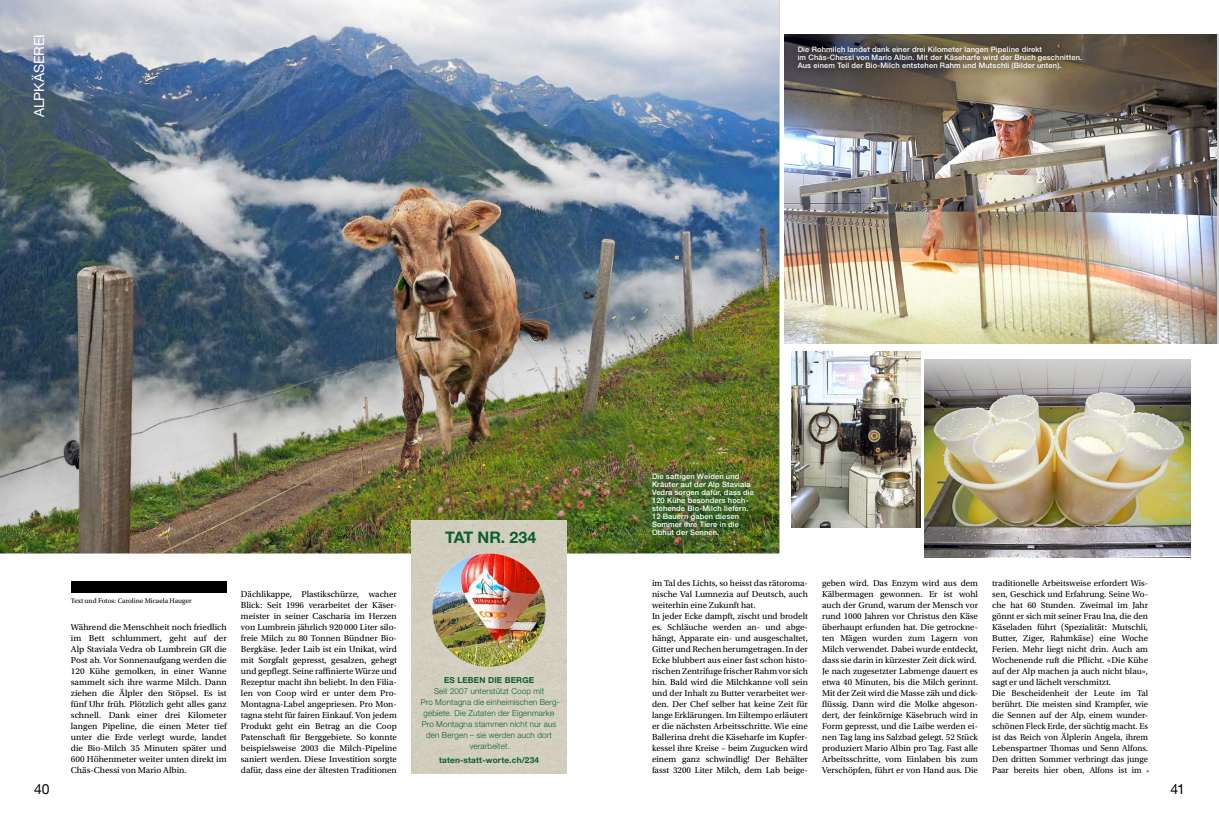
<style>
.page{position:relative;width:1219px;height:828px;background:#fff}
.page>*{position:absolute;margin:0;border:0;box-sizing:border-box;transform-origin:0 0}
.Tat-Box_Titel{font:700 16px "Helvetica Neue LT Std";color:#0b5e2f}
.t1{font:14px "Helvetica Neue LT Std";letter-spacing:-.005em;color:#fff}
.t2{font:14px "Helvetica Neue LT Std";color:#000}
.Lauftext{font:9px/11px "Utopia Std";color:#000;text-align:justify}
.Tat-Box_Text{font:300 8.2px/11px "Helvetica Neue LT Std";letter-spacing:.02em;color:#0b5e2f;text-align:center}
.Tat-Box_Text_fett{font:700 8.2px "Helvetica Neue";letter-spacing:.02em;color:#0b5e2f}
.Tat-Box_UnterTitel{font:700 8.2px "Helvetica Neue LT Std";letter-spacing:.02em;color:#0b5e2f}
.Legende{font:500 7.5px/8px "Helvetica Neue LT Std";letter-spacing:.02em;color:#fff}
.Autorenzeile{font:7px "Utopia Std";color:#000}
</style>
<div class="page">
<img style="left:792px;top:352px;width:129px;height:176px">
<img style="left:0;top:0;width:779px;height:553px">
<img style="left:784px;top:34px;width:433px;height:309px">
<img style="left:924px;top:359px;width:267px;height:198px">
<div style="left:411px;top:520px;width:156px;height:253px;background:#d2cfc0"></div>
<img style="left:432px;top:553px;width:114px;height:114px;border-radius:57px">
<div style="left:640px;top:461px;width:126px;height:86px;background:#0b5e2f;opacity:.6"></div>
<div style="left:71px;top:581px;width:156px;height:11px;background:#000"></div>
<svg style="left:789px;top:38px;width:301px;height:40px"></svg>
<p class="t1" style="left:31px;top:117px;width:85px;rotate:-90deg">ALPKÄSEREI</p>
<p class="Legende" style="left:798px;top:46px;width:286px">Die Rohmilch landet dank einer drei Kilometer langen Pipeline direkt<br>im Chäs-Chessi von Mario Albin. Mit der Käseharfe wird der Bruch geschnitten.<br>Aus einem Teil der Bio-Milch entstehen Rahm und Mutschli (Bilder unten).</p>
<p class="Tat-Box_Titel" style="left:445px;top:527px;width:93px">TAT NR. 234</p>
<p class="Legende" style="left:652px;top:472px;width:104px">Die saftigen Weiden und<br>Kräuter auf der Alp Staviala<br>Vedra sorgen dafür, dass die<br>120 Kühe besonders hoch&shy;stehende Bio-Milch liefern.<br>12 Bauern gaben diesen<br>Sommer ihre Tiere in die<br>Obhut der Sennen.</p>
<p class="Autorenzeile" style="left:71px;top:597px;width:122px">Text und Fotos: Caroline Micaela Hauger</p>
<p class="Lauftext" style="left:71px;top:622px;width:157px">Während die Menschheit noch friedlich im Bett schlummert, geht auf der Alp Staviala Vedra ob Lumbrein GR die Post ab. Vor Sonnenaufgang werden die 120 Kühe gemolken, in einer Wanne sammelt sich ihre warme Milch. Dann ziehen die Älpler den Stöpsel. Es ist fünf Uhr früh. Plötzlich geht alles ganz schnell. Dank einer drei Kilometer langen Pipeline, die einen Meter tief unter die Erde verlegt wurde, landet die Bio-Milch 35 Minuten später und 600 Höhenmeter weiter unten direkt im Chäs-Chessi von Mario Albin.</p>
<p class="Lauftext" style="left:241px;top:589px;width:157px">Dächlikappe, Plastikschürze, wacher Blick: Seit 1996 verarbeitet der Käser&shy;meister in seiner Cascharia im Herzen von Lumbrein jährlich 920 000 Liter silo&shy;freie Milch zu 80 Tonnen Bündner Bio-Bergkäse. Jeder Laib ist ein Unikat, wird mit Sorgfalt gepresst, gesalzen, gehegt und gepflegt. Seine raffinierte Würze und Rezeptur macht ihn beliebt. In den Filia&shy;len von Coop wird er unter dem Pro-Montagna-Label angepriesen. Pro Mon&shy;tagna steht für fairen Einkauf. Von jedem Produkt geht ein Betrag an die Coop Patenschaft für Berggebiete. So konnte beispielsweise 2003 die Milch-Pipeline saniert werden. Diese Investition sorgte dafür, dass eine der ältesten Traditionen</p>
<p class="Lauftext" style="left:652px;top:578px;width:157px">im Tal des Lichts, so heisst das rätoroma&shy;nische Val Lumnezia auf Deutsch, auch weiterhin eine Zukunft hat.</p>
<p class="Lauftext" style="left:652px;top:611px;width:157px">In jeder Ecke dampft, zischt und brodelt es. Schläuche werden an- und abge&shy;hängt, Apparate ein- und ausgeschaltet, Gitter und Rechen herumgetragen. In der Ecke blubbert aus einer fast schon histo&shy;rischen Zentrifuge frischer Rahm vor sich hin. Bald wird die Milchkanne voll sein und der Inhalt zu Butter verarbeitet wer&shy;den. Der Chef selber hat keine Zeit für lange Erklärungen. Im Eiltempo erläutert er die nächsten Arbeitsschritte. Wie eine Ballerina dreht die Käseharfe im Kupfer&shy;kessel ihre Kreise – beim Zugucken wird einem ganz schwindlig! Der Behälter fasst 3200 Liter Milch, dem Lab beige-</p>
<p class="Tat-Box_UnterTitel" style="left:444px;top:675px;width:92px">ES LEBEN DIE BERGE</p>
<p class="Tat-Box_Text" style="left:421px;top:685px;width:141px">Seit 2007 unterstützt Coop mit<br>Pro Montagna die einheimischen Berg&shy;gebiete. Die Zutaten der Eigenmarke<br>Pro Montagna stammen nicht nur aus den Bergen – sie werden auch dort verarbeitet.</p>
<p class="Tat-Box_Text_fett" style="left:439px;top:754px;width:101px">taten-statt-worte.ch/234</p>
<p class="Lauftext" style="left:822px;top:578px;width:157px">geben wird. Das Enzym wird aus dem Kälbermagen gewonnen. Er ist wohl auch der Grund, warum der Mensch vor rund 1000 Jahren vor Christus den Käse überhaupt erfunden hat. Die getrockne&shy;ten Mägen wurden zum Lagern von Milch verwendet. Dabei wurde entdeckt, dass sie darin in kürzester Zeit dick wird.</p>
<p class="Lauftext" style="left:822px;top:666px;width:157px">Je nach zugesetzter Labmenge dauert es etwa 40 Minuten, bis die Milch gerinnt.<br>Mit der Zeit wird die Masse zäh und dick&shy;flüssig. Dann wird die Molke abgeson&shy;dert, der feinkörnige Käsebruch wird in Form gepresst, und die Laibe werden ei&shy;nen Tag lang ins Salzbad gelegt. 52 Stück produziert Mario Albin pro Tag. Fast alle Arbeitsschritte, vom Einlaben bis zum Verschöpfen, führt er von Hand aus. Die</p>
<p class="Lauftext" style="left:992px;top:578px;width:157px">traditionelle Arbeitsweise erfordert Wis&shy;sen, Geschick und Erfahrung. Seine Wo&shy;che hat 60 Stunden. Zweimal im Jahr gönnt er sich mit seiner Frau Ina, die den Käseladen führt (Spezialität: Mutschli, Butter, Ziger, Rahmkäse) eine Woche Ferien. Mehr liegt nicht drin. Auch am Wochenende ruft die Pflicht. «Die Kühe auf der Alp machen ja auch nicht blau», sagt er und lächelt verschmitzt.</p>
<p class="Lauftext" style="left:992px;top:688px;width:157px">Die Bescheidenheit der Leute im Tal berührt. Die meisten sind Krampfer, wie die Sennen auf der Alp, einem wunder&shy;schönen Fleck Erde, der süchtig macht. Es ist das Reich von Älplerin Angela, ihrem Lebenspartner Thomas und Senn Alfons.<br>Den dritten Sommer verbringt das junge Paar bereits hier oben, Alfons ist im</p>
<h2 class="t2" style="left:34px;top:780px;width:17px">40</h2>
<h2 class="t2" style="left:1170px;top:780px;width:16px">41</h2>
</div>
